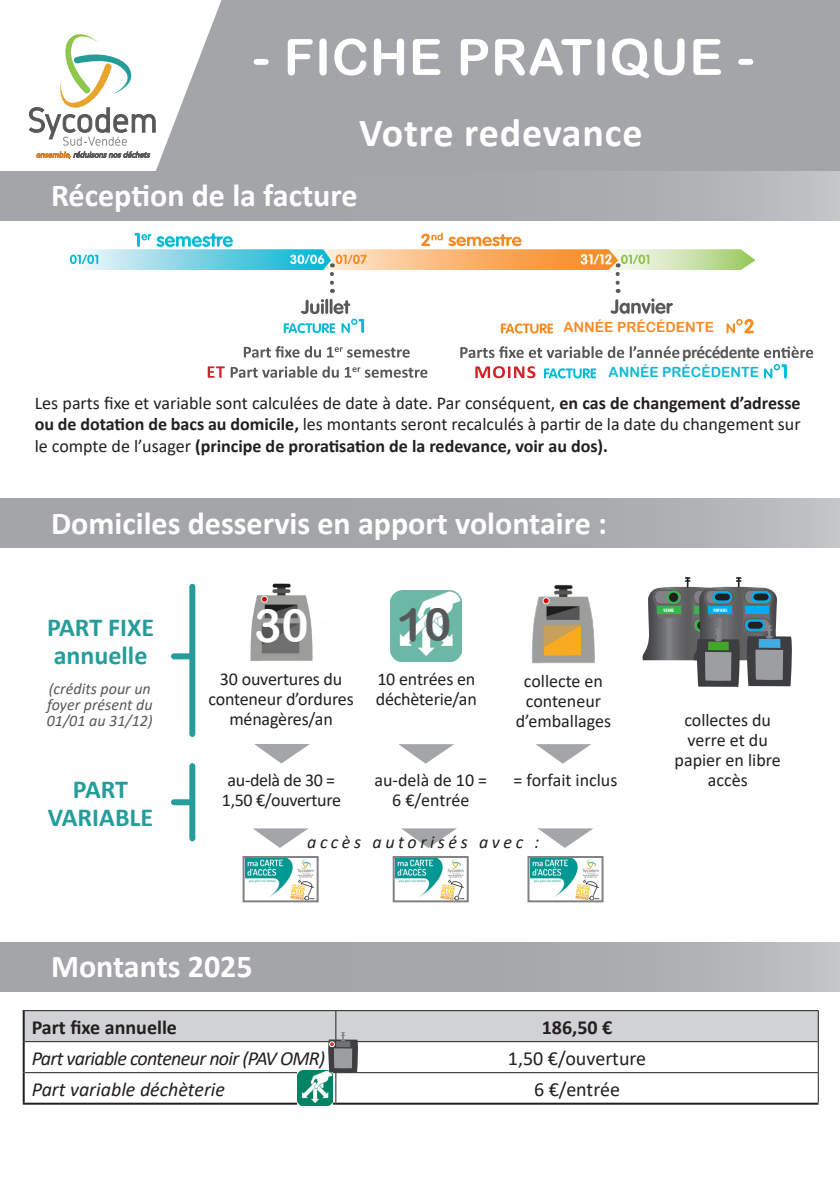
<style>
.page{position:relative;width:840px;height:1191px;background:#fff}
.page>*{position:absolute;margin:0;border:0;box-sizing:border-box;transform-origin:0 0}
.t1{font:50px "Arial Rounded MT Bold";letter-spacing:.02em;color:#fff}
.t2{font:46px "Arial Rounded MT Bold";color:#fff}
.t3{font:46px "Arial Rounded MT Bold";color:#57585a}
.t4{font:700 40px "Calibri";letter-spacing:.02em;color:#fff}
.t5{font:700 32px "Calibri";color:#fff}
.t6{font:700 26px/28px "Calibri";color:#259d9b}
.t7{font:italic 20px "Calibri";letter-spacing:-.035em;color:#231f20}
.t8{font:20px "Calibri";color:#231f20}
.t9{font:700 20px "Calibri";color:#231f20}
.t10{font:italic 20px "Calibri";color:#231f20}
.t11{font:18px/20px "Calibri";letter-spacing:-.01em;color:#231f20;text-align:center}
.t12{font:italic 18px "Calibri";letter-spacing:.2em;color:#231f20}
.t13{font:700 17.6px "Calibri";letter-spacing:-.03em;color:#57585a}
.t14{font:italic 16px/16px "Calibri";color:#57585a}
.t15{font:14px "Arial Rounded MT Bold";color:#f58a24}
.t16{font:14px "Arial Rounded MT Bold";color:#0fb9d6}
.t17{font:700 condensed 5px "Myriad Pro";color:#fff}
.s1{font-weight:700}
</style>
<div class="page">
<div style="left:0;top:0;width:839px;height:193px;background:#a4a5a9"></div>
<svg style="left:0;top:0;width:221px;height:260px;fill:#fff"></svg>
<svg style="left:29px;top:31px;width:126px;height:127px"></svg>
<hr style="left:23px;top:1011px;width:2px;height:30px;background:#231f20">
<hr style="left:23px;top:1041px;width:2px;height:31px;background:#231f20">
<hr style="left:23px;top:1072px;width:2px;height:30px;background:#231f20">
<hr style="left:23px;top:1102px;width:312px;height:2px;background:#231f20">
<hr style="left:335px;top:1102px;width:483px;height:2px;background:#231f20">
<hr style="left:23px;top:1010px;width:312px;height:1px;background:#231f20">
<img style="left:245px;top:859px;width:70px;height:40px">
<div style="left:242px;top:856px;width:76px;height:46px;border:2px solid #808285"></div>
<img style="left:395px;top:859px;width:70px;height:40px">
<div style="left:392px;top:856px;width:76px;height:46px;border:2px solid #808285"></div>
<img style="left:530px;top:859px;width:70px;height:40px">
<div style="left:527px;top:856px;width:76px;height:46px;border:2px solid #808285"></div>
<div style="left:0;top:942px;width:839px;height:49px;background:linear-gradient(to right,#9d9fa3,#b5b6ba)"></div>
<img style="left:297px;top:1102px;width:35px;height:4px">
<svg style="left:24px;top:1010px;width:794px;height:92px"></svg>
<svg style="left:642px;top:577px;width:150px;height:110px"></svg>
<img style="left:390px;top:591px;width:71px;height:70px">
<img style="left:250px;top:583px;width:63px;height:78px">
<img style="left:531px;top:584px;width:64px;height:80px">
<div style="left:0;top:171px;width:839px;height:50px;background:linear-gradient(to right,#9d9fa3,#b5b6ba)"></div>
<div style="left:0;top:499px;width:839px;height:49px;background:linear-gradient(to right,#9d9fa3,#b5b6ba)"></div>
<svg style="left:398px;top:744px;width:56px;height:19px"></svg>
<svg style="left:536px;top:744px;width:55px;height:19px"></svg>
<svg style="left:254px;top:744px;width:56px;height:19px"></svg>
<svg style="left:253px;top:828px;width:55px;height:20px"></svg>
<svg style="left:401px;top:828px;width:55px;height:20px"></svg>
<svg style="left:538px;top:828px;width:55px;height:20px"></svg>
<div style="left:189px;top:587px;width:6px;height:147px;background:#259d9b"></div>
<div style="left:174px;top:653px;width:16px;height:6px;background:#259d9b"></div>
<div style="left:174px;top:799px;width:16px;height:6px;background:#259d9b"></div>
<div style="left:189px;top:766px;width:6px;height:72px;background:#259d9b"></div>
<svg style="left:544px;top:368px;width:52px;height:10px"></svg>
<svg style="left:475px;top:366px;width:60px;height:12px"></svg>
<svg style="left:764px;top:346px;width:48px;height:12px"></svg>
<svg style="left:460px;top:346px;width:219px;height:12px"></svg>
<svg style="left:244px;top:346px;width:165px;height:12px"></svg>
<svg style="left:207px;top:366px;width:220px;height:12px"></svg>
<svg style="left:70px;top:232px;width:685px;height:101px"></svg>
<svg style="left:763px;top:364px;width:23px;height:14px"></svg>
<p class="t1" style="left:253px;top:28px;width:502px">- FICHE PRATIQUE -</p>
<p class="t4" style="left:359px;top:104px;width:285px">Votre redevance</p>
<p class="t5" style="left:51px;top:173px;width:308px">Réception de la facture</p>
<p class="t15" style="left:563px;top:319px;width:152px">ANNÉE PRÉCÉDENTE</p>
<p class="t16" style="left:608px;top:364px;width:152px">ANNÉE PRÉCÉDENTE</p>
<p class="t13" style="left:681px;top:340px;width:79px">précédente</p>
<p class="t11" style="left:35px;top:391px;width:767px;line-height:21.6px;text-align:justify">Les parts fixe et variable sont calculées de date à date. Par conséquent, <span class="s1">en cas de changement d’adresse ou de dotation de bacs au domicile,</span> les montants seront recalculés à partir de la date du changement sur le compte de l’usager <span class="s1">(principe de proratisation de la redevance, voir au dos).</span></p>
<p class="t5" style="left:51px;top:500px;width:557px">Domiciles desservis en apport volontaire :</p>
<p class="t6" style="left:47px;top:613px;width:108px">PART FIXE annuelle</p>
<p class="t14" style="left:47px;top:680px;width:107px">(crédits pour un foyer présent du<br>01/01 au 31/12)</p>
<p class="t2" style="left:254px;top:598px;width:56px">30</p>
<p class="t3" style="left:397px;top:597px;width:56px">10</p>
<p class="t11" style="left:375px;top:669px;width:103px;text-align:left">10 entrées en déchèterie/an</p>
<p class="t11" style="left:208px;top:669px;width:147px">30 ouvertures du conteneur d’ordures ménagères/an</p>
<p class="t11" style="left:515px;top:670px;width:97px">collecte en conteneur d’emballages</p>
<p class="t17" style="left:663px;top:607px;width:12px">VERRE</p>
<p class="t17" style="left:713px;top:607px;width:15px">PAPIERS</p>
<p class="t11" style="left:674px;top:709px;width:108px">collectes du verre et du papier en libre</p>
<p class="t6" style="left:73px;top:775px;width:57px">PART</p>
<p class="t6" style="left:48px;top:803px;width:107px">VARIABLE</p>
<p class="t11" style="left:227px;top:769px;width:109px">au-delà de 30 =</p>
<p class="t11" style="left:513px;top:769px;width:105px">= forfait inclus</p>
<p class="t11" style="left:222px;top:789px;width:120px">1,50 €/ouverture</p>
<p class="t11" style="left:374px;top:769px;width:114px">au-delà de 10 =</p>
<p class="t11" style="left:707px;top:769px;width:41px">accès</p>
<p class="t11" style="left:392px;top:789px;width:79px">6 €/entrée</p>
<p class="t12" style="left:307px;top:829px;width:233px">accès autorisés avec :</p>
<p class="t5" style="left:51px;top:944px;width:203px">Montants 2025</p>
<p class="t9" style="left:32px;top:1012px;width:147px">Part fixe annuelle</p>
<p class="t9" style="left:541px;top:1012px;width:72px">186,50 €</p>
<p class="t7" style="left:32px;top:1044px;width:295px">Part variable conteneur noir (PAV OMR)</p>
<p class="t8" style="left:507px;top:1044px;width:140px">1,50 €/ouverture</p>
<p class="t10" style="left:32px;top:1075px;width:195px">Part variable déchèterie</p>
<p class="t8" style="left:534px;top:1075px;width:87px">6 €/entrée</p>
</div>
